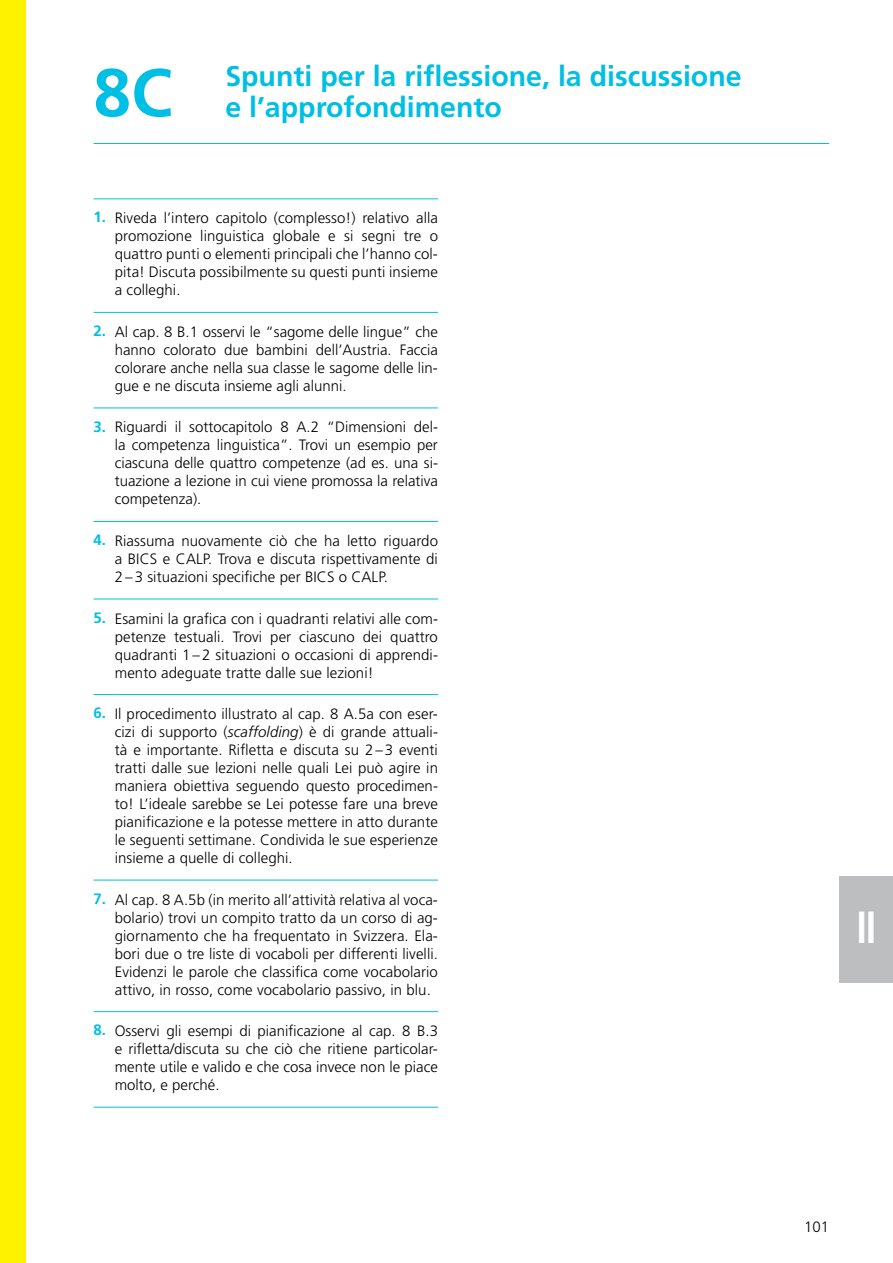
<style>
.page{position:relative;width:893px;height:1263px;background:#fff}
.page>*{position:absolute;margin:0;border:0;box-sizing:border-box;transform-origin:0 0}
.t1{font:700 67.5px "Frutiger";color:#00bfe4}
.t2{font:700 condensed 45px "Frutiger";color:#fff;scale:.9 1}
.t3{font:700 28.5px/31.5px "Frutiger";color:#00bfe4}
.t4{font:300 15px/18px "Frutiger";letter-spacing:.005em;color:#000;text-align:justify}
.s1{font-weight:700;color:#00bfe4}
.s2{font-style:italic}
</style>
<div class="page">
<div style="left:0;top:0;width:26px;height:1263px;background:#fff200"></div>
<svg style="left:94px;top:198px;width:21px;height:1px"></svg>
<hr style="left:115px;top:198px;width:323px;height:1px;background:#00bfe4">
<svg style="left:94px;top:312px;width:21px;height:1px"></svg>
<hr style="left:115px;top:312px;width:323px;height:1px;background:#00bfe4">
<svg style="left:94px;top:408px;width:21px;height:1px"></svg>
<hr style="left:115px;top:408px;width:323px;height:1px;background:#00bfe4">
<svg style="left:94px;top:521px;width:21px;height:1px"></svg>
<hr style="left:115px;top:521px;width:323px;height:1px;background:#00bfe4">
<svg style="left:94px;top:599px;width:21px;height:1px"></svg>
<hr style="left:115px;top:599px;width:323px;height:1px;background:#00bfe4">
<svg style="left:94px;top:694px;width:21px;height:1px"></svg>
<hr style="left:115px;top:694px;width:323px;height:1px;background:#00bfe4">
<svg style="left:94px;top:880px;width:21px;height:1px"></svg>
<hr style="left:115px;top:880px;width:323px;height:1px;background:#00bfe4">
<svg style="left:94px;top:1011px;width:21px;height:1px"></svg>
<hr style="left:115px;top:1011px;width:323px;height:1px;background:#00bfe4">
<svg style="left:94px;top:1107px;width:21px;height:1px"></svg>
<hr style="left:115px;top:1107px;width:323px;height:1px;background:#00bfe4">
<hr style="left:94px;top:143px;width:735px;height:1px;background:#00bfe4">
<div style="left:840px;top:876px;width:53px;height:106px;background:#bcbec0"></div>
<h1 class="t1" style="left:94px;top:53px;width:80px">8C</h1>
<h3 class="t3" style="left:225px;top:60px;width:518px">Spunti per la riflessione, la discussione e l’approfondimento</h3>
<p class="t4" style="left:115px;top:209px;width:325px;text-indent:-21px"><span class="s1">1.</span> Riveda l’intero capitolo (complesso!) relativo alla promozione linguistica globale e si segni tre o quattro punti o elementi principali che l’hanno col&shy;pita! Discuta possibilmente su questi punti insieme a colleghi.</p>
<p class="t4" style="left:115px;top:323px;width:325px;text-indent:-21px"><span class="s1">2.</span> Al cap. 8 B.1 osservi le “sagome delle lingue” che hanno colorato due bambini dell’Austria. Faccia colorare anche nella sua classe le sagome delle lin&shy;gue e ne discuta insieme agli alunni.</p>
<p class="t4" style="left:115px;top:418px;width:325px;text-indent:-21px"><span class="s1">3.</span> Riguardi il sottocapitolo 8 A.2 “Dimensioni del&shy;la competenza linguistica”. Trovi un esempio per ciascuna delle quattro competenze (ad es. una si&shy;tuazione a lezione in cui viene promossa la relativa competenza).</p>
<p class="t4" style="left:115px;top:532px;width:325px;text-indent:-21px"><span class="s1">4.</span> Riassuma nuovamente ciò che ha letto riguardo a BICS e CALP. Trova e discuta rispettivamente di 2–3 situazioni specifiche per BICS o CALP.</p>
<p class="t4" style="left:115px;top:609px;width:325px;text-indent:-21px"><span class="s1">5.</span> Esamini la grafica con i quadranti relativi alle com&shy;petenze testuali. Trovi per ciascuno dei quattro quadranti 1–2 situazioni o occasioni di apprendi&shy;mento adeguate tratte dalle sue lezioni!</p>
<p class="t4" style="left:115px;top:705px;width:325px;text-indent:-21px"><span class="s1">6.</span> Il procedimento illustrato al cap. 8 A.5a con eser&shy;cizi di supporto (<span class="s2">scaffolding</span>) è di grande attuali&shy;tà e importante. Rifletta e discuta su 2–3 eventi tratti dalle sue lezioni nelle quali Lei può agire in maniera obiettiva seguendo questo procedimen&shy;to! L’ideale sarebbe se Lei potesse fare una breve pianificazione e la potesse mettere in atto durante le seguenti settimane. Condivida le sue esperienze insieme a quelle di colleghi.</p>
<p class="t4" style="left:115px;top:890px;width:325px;text-indent:-21px"><span class="s1">7.</span> Al cap. 8 A.5b (in merito all’attività relativa al voca&shy;bolario) trovi un compito tratto da un corso di ag&shy;giornamento che ha frequentato in Svizzera. Ela&shy;bori due o tre liste di vocaboli per differenti livelli.<br>Evidenzi le parole che classifica come vocabolario attivo, in rosso, come vocabolario passivo, in blu.</p>
<p class="t4" style="left:115px;top:1022px;width:325px;text-indent:-21px"><span class="s1">8.</span> Osservi gli esempi di pianificazione al cap. 8 B.3 e rifletta/discuta su che ciò che ritiene particolar&shy;mente utile e valido e che cosa invece non le piace molto, e perché.</p>
<h2 class="t2" style="left:856px;top:900px;width:24px">II</h2>
<p class="t4" style="left:804px;top:1218px;width:27px">101</p>
</div>
